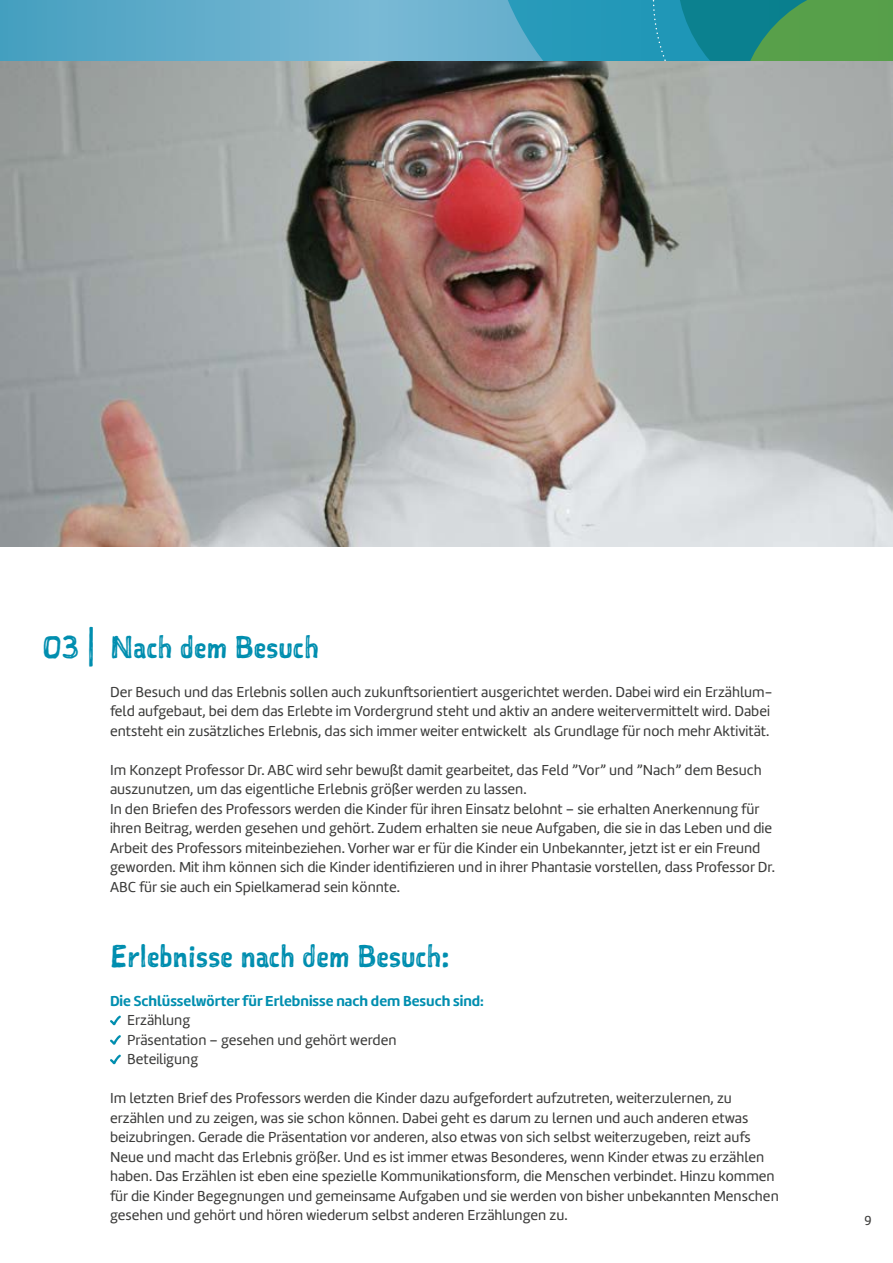
<style>
.page{position:relative;width:893px;height:1263px;background:#fff}
.page>*{position:absolute;margin:0;border:0;box-sizing:border-box;transform-origin:0 0}
.t1{font:30px "Sketchnote Square";color:#008eaf}
.t2{font:15px/19.5px "Marine";color:#3c3c3b}
.t3{font:700 15px "Marine";color:#008eaf}
.t4{font:13.5px "Marine";color:#3c3c3b}
</style>
<div class="page">
<svg style="left:0;top:0;width:487px;height:61px;background:#63aecb"></svg>
<svg style="left:487px;top:0;width:406px;height:61px;background:#349891"></svg>
<svg style="left:110px;top:1015px;width:11px;height:10px"></svg>
<svg style="left:110px;top:1035px;width:11px;height:10px"></svg>
<svg style="left:110px;top:1054px;width:11px;height:10px"></svg>
<img style="left:0;top:61px;width:893px;height:486px">
<h1 class="t1" style="left:43px;top:626px;width:55px">03 |</h1>
<h1 class="t1" style="left:110px;top:626px;width:210px">Nach dem Besuch</h1>
<p class="t2" style="left:110px;top:682px;width:664px">Der Besuch und das Erlebnis sollen auch zukunftsorientiert ausgerichtet werden. Dabei wird ein Erzählum&shy;feld aufgebaut, bei dem das Erlebte im Vordergrund steht und aktiv an andere weitervermittelt wird. Dabei entsteht ein zusätzliches Erlebnis, das sich immer weiter entwickelt als Grundlage für noch mehr Aktivität.</p>
<p class="t2" style="left:110px;top:760px;width:667px">Im Konzept Professor Dr. ABC wird sehr bewußt damit gearbeitet, das Feld ”Vor” und ”Nach” dem Besuch auszunutzen, um das eigentliche Erlebnis größer werden zu lassen.<br>In den Briefen des Professors werden die Kinder für ihren Einsatz belohnt – sie erhalten Anerkennung für ihren Beitrag, werden gesehen und gehört. Zudem erhalten sie neue Aufgaben, die sie in das Leben und die Arbeit des Professors miteinbeziehen. Vorher war er für die Kinder ein Unbekannter, jetzt ist er ein Freund geworden. Mit ihm können sich die Kinder identifizieren und in ihrer Phantasie vorstellen, dass Professor Dr.<br>ABC für sie auch ein Spielkamerad sein könnte.</p>
<h1 class="t1" style="left:110px;top:935px;width:341px">Erlebnisse nach dem Besuch:</h1>
<p class="t3" style="left:110px;top:991px;width:375px">Die Schlüsselwörter für Erlebnisse nach dem Besuch sind:</p>
<p class="t2" style="left:127px;top:1010px;width:271px">Erzählung<br>Präsentation – gesehen und gehört werden<br>Beteiligung</p>
<p class="t2" style="left:110px;top:1088px;width:670px">Im letzten Brief des Professors werden die Kinder dazu aufgefordert aufzutreten, weiterzulernen, zu erzählen und zu zeigen, was sie schon können. Dabei geht es darum zu lernen und auch anderen etwas beizubringen. Gerade die Präsentation vor anderen, also etwas von sich selbst weiterzugeben, reizt aufs Neue und macht das Erlebnis größer. Und es ist immer etwas Besonderes, wenn Kinder etwas zu erzählen haben. Das Erzählen ist eben eine spezielle Kommunikationsform, die Menschen verbindet. Hinzu kommen für die Kinder Begegnungen und gemeinsame Aufgaben und sie werden von bisher unbekannten Menschen gesehen und gehört und hören wiederum selbst anderen Erzählungen zu.</p>
<p class="t4" style="left:864px;top:1212px;width:9px">9</p>
</div>
